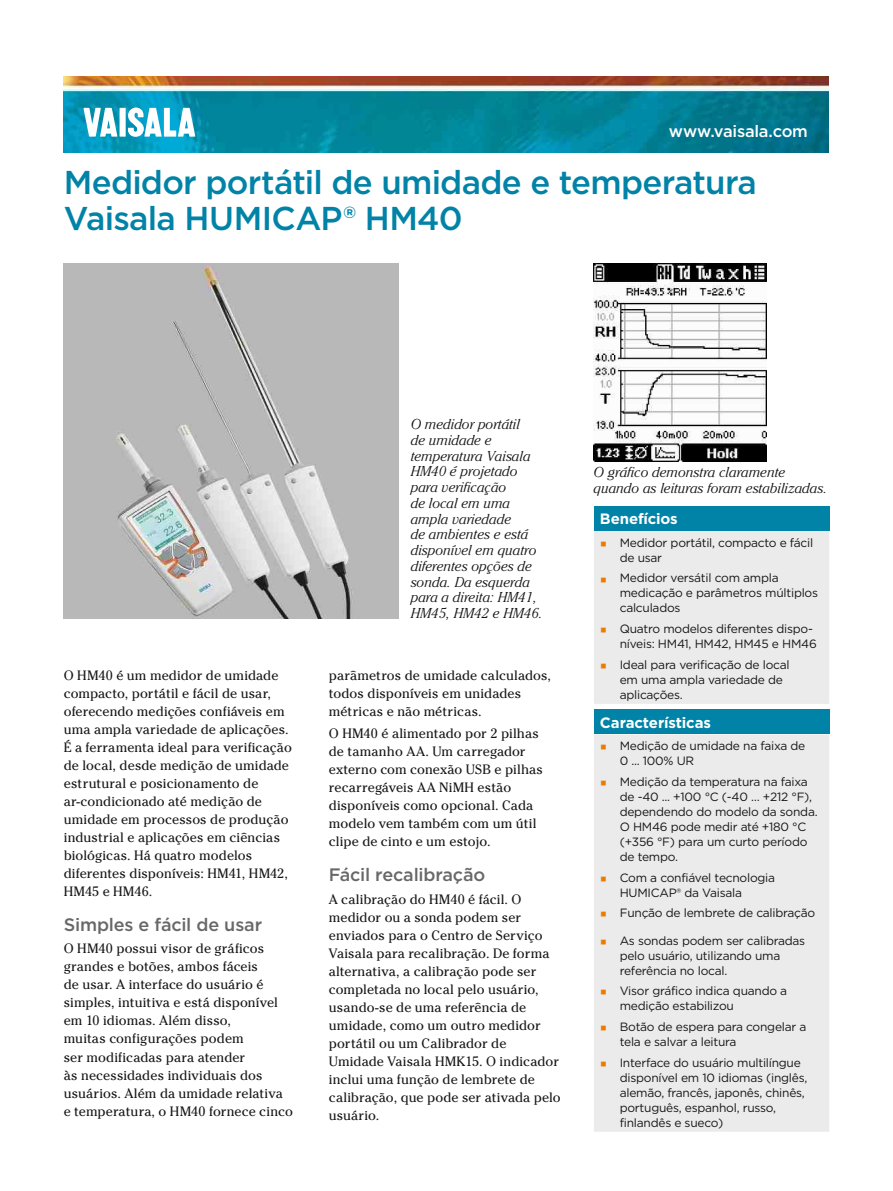
<style>
.page{position:relative;width:893px;height:1191px;background:#fff}
.page>*{position:absolute;margin:0;border:0;box-sizing:border-box;transform-origin:0 0}
.t1{font:500 33px/36px "Gotham";letter-spacing:-.025em;color:#0083a7}
.t2{font:500 18px "Gotham";letter-spacing:-.01em;color:#676867}
.t3{font:500 16.5px "Gotham";letter-spacing:-.015em;color:#fefefe}
.t4{font:700 15px "Gotham";letter-spacing:-.01em;color:#fefefe}
.t5{font:italic 300 14.25px/15.8px "Cheltenham Std";color:#151616}
.t6{font:13.5px/18px "Cheltenham Std";letter-spacing:.005em;color:#151616}
.t7{font:12px/15px "Gotham";letter-spacing:-.02em;color:#151616}
.s1{font-family:"Arial";font-size:21px;color:#eb7c01}
</style>
<div class="page">
<img style="left:64px;top:77px;width:765px;height:76px">
<svg style="left:83px;top:108px;width:34px;height:29px"></svg>
<div style="left:120px;top:108px;width:6px;height:29px;background:#fefefe"></div>
<svg style="left:128px;top:107px;width:67px;height:30px"></svg>
<img style="left:594px;top:263px;width:173px;height:199px">
<div style="left:594px;top:506px;width:235px;height:25px;background:#0083a7"></div>
<div style="left:594px;top:531px;width:235px;height:173px;background:#ebebeb"></div>
<div style="left:594px;top:709px;width:235px;height:25px;background:#0083a7"></div>
<div style="left:594px;top:734px;width:235px;height:397px;background:#ebebeb"></div>
<img style="left:64px;top:263px;width:334px;height:355px">
<p class="t3" style="left:669px;top:120px;width:141px">www.vaisala.com</p>
<h1 class="t1" style="left:64px;top:164px;width:694px">Medidor portátil de umidade e temperatura<br>Vaisala HUMICAP® HM40</h1>
<p class="t6" style="left:64px;top:666px;width:230px">O HM40 é um medidor de umidade compacto, portátil e fácil de usar, oferecendo medições confiáveis em uma ampla variedade de aplicações.<br>É a ferramenta ideal para verificação de local, desde medição de umidade estrutural e posicionamento de ar-condicionado até medição de umidade em processos de produção industrial e aplicações em ciências biológicas. Há quatro modelos diferentes disponíveis: HM41, HM42,<br>HM45 e HM46.</p>
<h2 class="t2" style="left:64px;top:913px;width:200px">Simples e fácil de usar</h2>
<p class="t6" style="left:64px;top:940px;width:231px">O HM40 possui visor de gráficos grandes e botões, ambos fáceis<br>de usar. A interface do usuário é simples, intuitiva e está disponível em 10 idiomas. Além disso,<br>muitas configurações podem<br>ser modificadas para atender<br>às necessidades individuais dos usuários. Além da umidade relativa e temperatura, o HM40 fornece cinco</p>
<p class="t5" style="left:411px;top:416px;width:134px">O medidor portátil<br>de umidade e temperatura Vaisala<br>HM40 é projetado para verificação<br>de local em uma ampla variedade<br>de ambientes e está disponível em quatro diferentes opções de sonda. Da esquerda para a direita: HM41,<br>HM45, HM42 e HM46.</p>
<p class="t6" style="left:329px;top:666px;width:224px">parâmetros de umidade calculados, todos disponíveis em unidades métricas e não métricas.</p>
<p class="t6" style="left:329px;top:725px;width:216px">O HM40 é alimentado por 2 pilhas de tamanho AA. Um carregador externo com conexão USB e pilhas recarregáveis AA NiMH estão disponíveis como opcional. Cada modelo vem também com um útil clipe de cinto e um estojo.</p>
<h2 class="t2" style="left:329px;top:863px;width:158px">Fácil recalibração</h2>
<p class="t6" style="left:329px;top:890px;width:233px">A calibração do HM40 é fácil. O medidor ou a sonda podem ser enviados para o Centro de Serviço<br>Vaisala para recalibração. De forma alternativa, a calibração pode ser completada no local pelo usuário, usando-se de uma referência de umidade, como um outro medidor portátil ou um Calibrador de<br>Umidade Vaisala HMK15. O indicador inclui uma função de lembrete de calibração, que pode ser ativada pelo usuário.</p>
<p class="t5" style="left:594px;top:464px;width:235px">O gráfico demonstra claramente quando as leituras foram estabilizadas.</p>
<p class="t4" style="left:600px;top:509px;width:79px">Benefícios</p>
<p class="t7" style="left:620px;top:534px;width:195px;text-indent:-20px"><span class="s1">▪</span> Medidor portátil, compacto e fácil de usar</p>
<p class="t7" style="left:620px;top:570px;width:200px;text-indent:-20px"><span class="s1">▪</span> Medidor versátil com ampla medicação e parâmetros múltiplos calculados</p>
<p class="t7" style="left:620px;top:621px;width:199px;text-indent:-20px"><span class="s1">▪</span> Quatro modelos diferentes dispo&shy;níveis: HM41, HM42, HM45 e HM46</p>
<p class="t7" style="left:620px;top:657px;width:171px;text-indent:-20px"><span class="s1">▪</span> Ideal para verificação de local em uma ampla variedade de aplicações.</p>
<p class="t4" style="left:600px;top:712px;width:113px">Características</p>
<p class="t7" style="left:620px;top:738px;width:187px;text-indent:-20px"><span class="s1">▪</span> Medição de umidade na faixa de<br>0 ... 100% UR</p>
<p class="t7" style="left:620px;top:773px;width:199px;text-indent:-20px"><span class="s1">▪</span> Medição da temperatura na faixa de -40 ... +100 °C (-40 … +212 °F), dependendo do modelo da sonda.<br>O HM46 pode medir até +180 °C (+356 °F) para um curto período de tempo.</p>
<p class="t7" style="left:620px;top:869px;width:157px;text-indent:-20px"><span class="s1">▪</span> Com a confiável tecnologia<br>HUMICAP® da Vaisala</p>
<p class="t7" style="left:600px;top:905px;width:217px"><span class="s1">▪</span> Função de lembrete de calibração</p>
<p class="t7" style="left:620px;top:932px;width:187px;text-indent:-20px"><span class="s1">▪</span> As sondas podem ser calibradas pelo usuário, utilizando uma referência no local.</p>
<p class="t7" style="left:620px;top:983px;width:169px;text-indent:-20px"><span class="s1">▪</span> Visor gráfico indica quando a medição estabilizou</p>
<p class="t7" style="left:620px;top:1019px;width:188px;text-indent:-20px"><span class="s1">▪</span> Botão de espera para congelar a tela e salvar a leitura</p>
<p class="t7" style="left:620px;top:1054px;width:189px;text-indent:-20px"><span class="s1">▪</span> Interface do usuário multilíngue disponível em 10 idiomas (inglês, alemão, francês, japonês, chinês, português, espanhol, russo, finlandês e sueco)</p>
</div>
